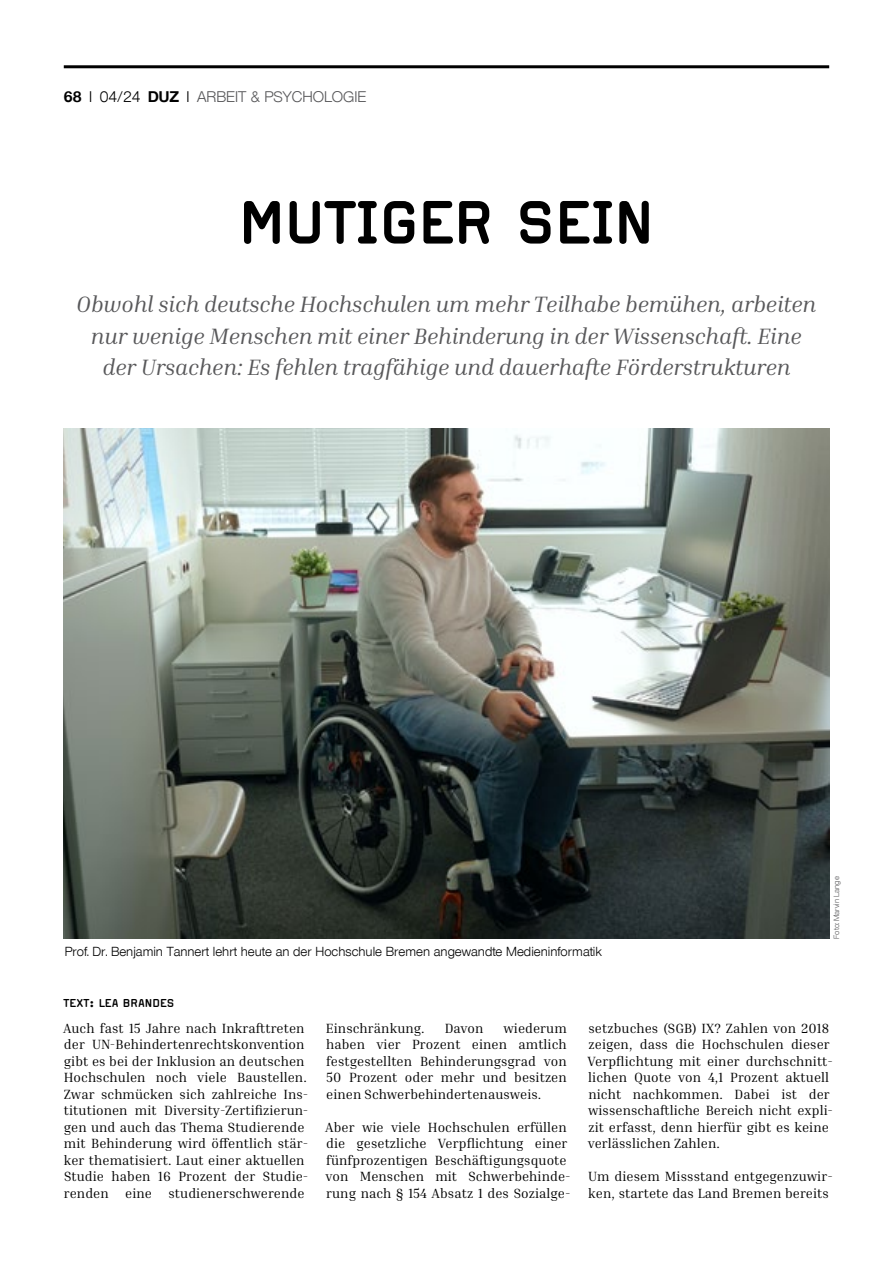
<style>
.page{position:relative;width:893px;height:1263px;background:#fff}
.page>*{position:absolute;margin:0;border:0;box-sizing:border-box;transform-origin:0 0}
.t1{font:700 71.85px "Magda Clean";letter-spacing:-.01em;color:#000}
.t2{font:italic 22.5px/31.5px "Inria Serif";letter-spacing:-.01em;color:#58585a;text-align:center}
.t3{font:15px "Olnova";color:#58585a}
.t4{font:13.5px/16.5px "Inria Serif";letter-spacing:.005em;color:#000}
.t5{font:700 13.5px "Magda Clean";color:#000}
.t6{font:12.75px "Olnova";color:#000}
.t7{font:7.5px "Olnova";color:#58585a}
.s1{font-weight:700;color:#000}
.s2{color:#000}
</style>
<div class="page">
<hr style="left:64px;top:65px;width:765px;height:3px;background:#000">
<img style="left:64px;top:428px;width:765px;height:511px">
<p class="t3" style="left:64px;top:88px;width:304px"><span class="s1">68</span> <span class="s2">I 04/24</span> <span class="s1">DUZ</span> <span class="s2">I</span> ARBEIT &amp; PSYCHOLOGIE</p>
<h1 class="t1" style="left:239px;top:184px;width:417px">MUTIGER SEIN</h1>
<h2 class="t2" style="left:76px;top:288px;width:742px">Obwohl sich deutsche Hochschulen um mehr Teilhabe bemühen, arbeiten nur wenige Menschen mit einer Behinderung in der Wissenschaft. Eine der Ursachen: Es fehlen tragfähige und dauerhafte Förderstrukturen</h2>
<p class="t6" style="left:65px;top:944px;width:538px">Prof. Dr. Benjamin Tannert lehrt heute an der Hochschule Bremen angewandte Medieninformatik</p>
<p class="t5" style="left:64px;top:996px;width:112px">TEXT: LEA BRANDES</p>
<p class="t7" style="left:832px;top:938px;width:64px;rotate:-90deg">Foto: Marvin Lange</p>
<p class="t4" style="left:63px;top:1019px;width:247px">Auch fast 15 Jahre nach Inkrafttreten der UN-Behindertenrechtskonvention gibt es bei der Inklusion an deutschen Hochschulen noch viele Baustellen.<br>Zwar schmücken sich zahlreiche Ins&shy;titutionen mit Diversity-Zertifizierun&shy;gen und auch das Thema Studierende mit Behinderung wird öffentlich stär&shy;ker thematisiert. Laut einer aktuellen Studie haben 16 Prozent der Studie&shy;renden eine studienerschwerende</p>
<p class="t4" style="left:326px;top:1019px;width:100px">Einschränkung.</p>
<p class="t4" style="left:445px;top:1019px;width:40px">Davon</p>
<p class="t4" style="left:326px;top:1019px;width:242px;text-align:justify;text-indent:177px">wiederum haben vier Prozent einen amtlich festgestellten Behinderungsgrad von 50 Prozent oder mehr und besitzen einen Schwerbehindertenausweis.</p>
<p class="t4" style="left:325px;top:1118px;width:247px">Aber wie viele Hochschulen erfüllen die gesetzliche Verpflichtung einer fünfprozentigen Beschäftigungsquote von Menschen mit Schwerbehinde&shy;rung nach § 154 Absatz 1 des Sozialge-</p>
<p class="t4" style="left:587px;top:1019px;width:247px">setzbuches (SGB) IX? Zahlen von 2018 zeigen, dass die Hochschulen dieser Verpflichtung mit einer durchschnitt&shy;lichen Quote von 4,1 Prozent aktuell nicht nachkommen. Dabei ist der wissenschaftliche Bereich nicht expli&shy;zit erfasst, denn hierfür gibt es keine verlässlichen Zahlen.</p>
<p class="t4" style="left:588px;top:1168px;width:246px">Um diesem Missstand entgegenzuwir&shy;ken, startete das Land Bremen bereits</p>
</div>
